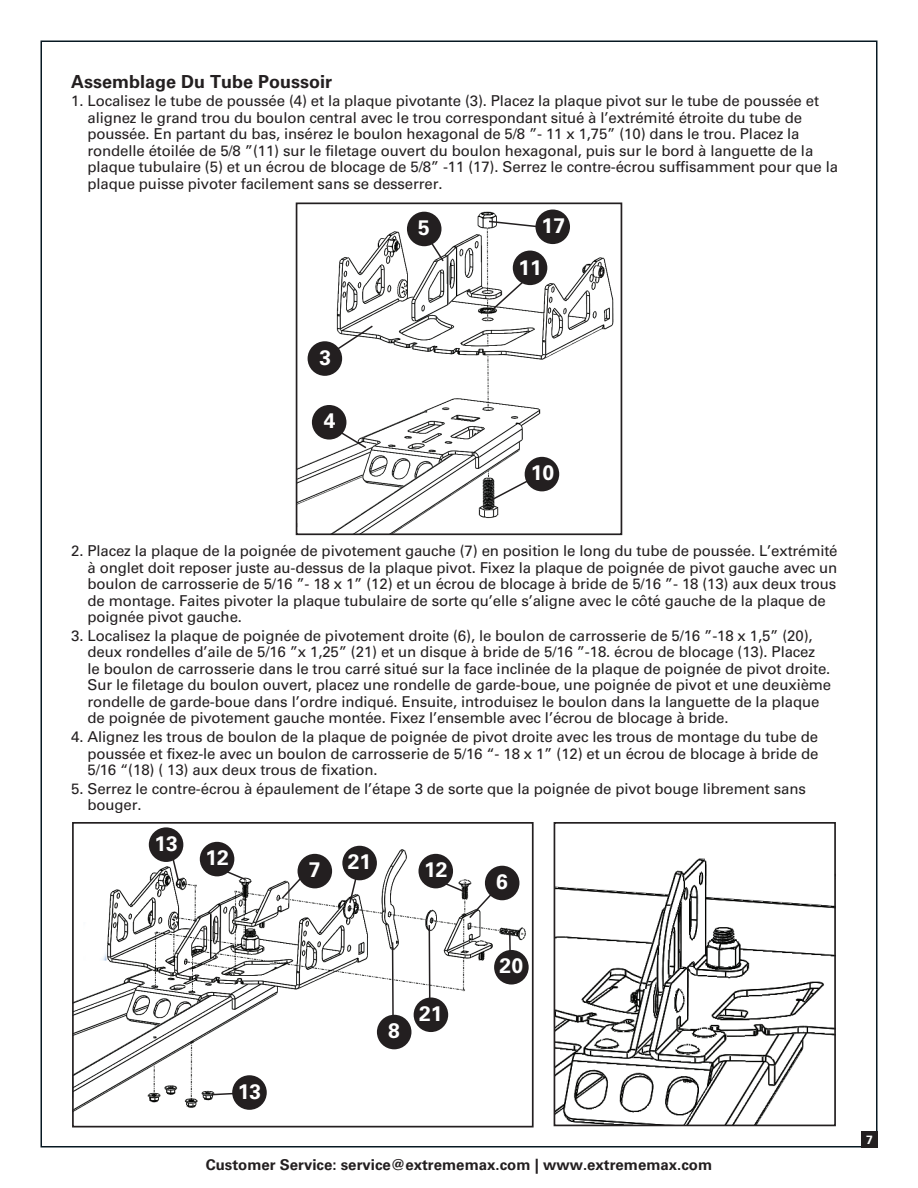
<style>
.page{position:relative;width:918px;height:1188px;background:#fff}
.page>*{position:absolute;margin:0;border:0;box-sizing:border-box;transform-origin:0 0}
.t1{font:700 21px "Univers";color:#fff}
.t2{font:700 18px "Univers";color:#231f20}
.t3{font:15px/16.5px "Univers";letter-spacing:-.01em;color:#231f20}
.t4{font:700 15px "Univers";color:#231f20}
.t5{font:700 12px "Univers";color:#fff}
</style>
<div class="page">
<div style="left:861px;top:1131px;width:17px;height:17px;background:#231f20"></div>
<img style="left:75px;top:830px;width:451px;height:281px">
<div style="left:72px;top:822px;width:462px;height:305px;border:2px solid #231f20"></div>
<img style="left:557px;top:858px;width:276px;height:265px">
<div style="left:554px;top:822px;width:282px;height:304px;border:2px solid #231f20"></div>
<img style="left:299px;top:209px;width:315px;height:323px">
<div style="left:296px;top:202px;width:326px;height:333px;border:2px solid #231f20"></div>
<svg style="left:490px;top:473px;width:51px;height:29px"></svg>
<svg style="left:319px;top:324px;width:55px;height:38px"></svg>
<svg style="left:423px;top:231px;width:22px;height:32px"></svg>
<svg style="left:324px;top:421px;width:44px;height:29px"></svg>
<svg style="left:491px;top:274px;width:40px;height:37px"></svg>
<svg style="left:487px;top:220px;width:49px;height:10px"></svg>
<div style="left:525px;top:457px;width:34px;height:34px;background:#231f20;border-radius:50%"></div>
<div style="left:308px;top:341px;width:34px;height:35px;background:#231f20;border-radius:50%"></div>
<div style="left:312px;top:405px;width:34px;height:35px;background:#231f20;border-radius:50%"></div>
<div style="left:513px;top:251px;width:34px;height:34px;background:#231f20;border-radius:50%"></div>
<div style="left:535px;top:210px;width:35px;height:34px;background:#231f20;border-radius:50%"></div>
<div style="left:407px;top:212px;width:35px;height:34px;background:#231f20;border-radius:50%"></div>
<svg style="left:348px;top:876px;width:14px;height:29px"></svg>
<svg style="left:391px;top:941px;width:4px;height:74px"></svg>
<svg style="left:210px;top:1092px;width:22px;height:4px"></svg>
<svg style="left:170px;top:855px;width:10px;height:27px"></svg>
<svg style="left:428px;top:878px;width:84px;height:139px"></svg>
<svg style="left:216px;top:866px;width:32px;height:16px"></svg>
<svg style="left:280px;top:862px;width:36px;height:38px"></svg>
<div style="left:485px;top:866px;width:34px;height:34px;background:#231f20;border-radius:50%"></div>
<div style="left:494px;top:950px;width:35px;height:35px;background:#231f20;border-radius:50%"></div>
<div style="left:414px;top:997px;width:34px;height:35px;background:#231f20;border-radius:50%"></div>
<div style="left:342px;top:846px;width:35px;height:34px;background:#231f20;border-radius:50%"></div>
<div style="left:377px;top:1015px;width:34px;height:34px;background:#231f20;border-radius:50%"></div>
<div style="left:232px;top:1075px;width:35px;height:35px;background:#231f20;border-radius:50%"></div>
<div style="left:149px;top:827px;width:34px;height:35px;background:#231f20;border-radius:50%"></div>
<div style="left:418px;top:854px;width:35px;height:34px;background:#231f20;border-radius:50%"></div>
<div style="left:200px;top:842px;width:34px;height:34px;background:#231f20;border-radius:50%"></div>
<div style="left:298px;top:854px;width:34px;height:34px;background:#231f20;border-radius:50%"></div>
<p class="t2" style="left:71px;top:71px;width:263px">Assemblage Du Tube Poussoir</p>
<p class="t3" style="left:88px;top:93px;width:752px;text-indent:-16px">1. Localisez le tube de poussée (4) et la plaque pivotante (3). Placez la plaque pivot sur le tube de poussée et alignez le grand trou du boulon central avec le trou correspondant situé à l’extrémité étroite du tube de poussée. En partant du bas, insérez le boulon hexagonal de 5/8 ”- 11 x 1,75” (10) dans le trou. Placez la rondelle étoilée de 5/8 ”(11) sur le filetage ouvert du boulon hexagonal, puis sur le bord à languette de la plaque tubulaire (5) et un écrou de blocage de 5/8” -11 (17). Serrez le contre-écrou suffisamment pour que la plaque puisse pivoter facilement sans se desserrer.</p>
<h1 class="t1" style="left:418px;top:215px;width:13px">5</h1>
<h1 class="t1" style="left:542px;top:213px;width:25px">17</h1>
<h1 class="t1" style="left:518px;top:255px;width:25px">11</h1>
<h1 class="t1" style="left:320px;top:345px;width:13px">3</h1>
<h1 class="t1" style="left:324px;top:409px;width:13px">4</h1>
<h1 class="t1" style="left:531px;top:460px;width:25px">10</h1>
<p class="t3" style="left:88px;top:543px;width:752px;text-indent:-16px">2. Placez la plaque de la poignée de pivotement gauche (7) en position le long du tube de poussée. L’extrémité à onglet doit reposer juste au-dessus de la plaque pivot. Fixez la plaque de poignée de pivot gauche avec un boulon de carrosserie de 5/16 ”- 18 x 1” (12) et un écrou de blocage à bride de 5/16 ”- 18 (13) aux deux trous de montage. Faites pivoter la plaque tubulaire de sorte qu’elle s’aligne avec le côté gauche de la plaque de poignée pivot gauche.</p>
<p class="t3" style="left:88px;top:628px;width:745px;text-indent:-16px">3. Localisez la plaque de poignée de pivotement droite (6), le boulon de carrosserie de 5/16 ”-18 x 1,5” (20), deux rondelles d’aile de 5/16 ”x 1,25” (21) et un disque à bride de 5/16 ”-18. écrou de blocage (13). Placez<br>le boulon de carrosserie dans le trou carré situé sur la face inclinée de la plaque de poignée de pivot droite.<br>Sur le filetage du boulon ouvert, placez une rondelle de garde-boue, une poignée de pivot et une deuxième rondelle de garde-boue dans l’ordre indiqué. Ensuite, introduisez le boulon dans la languette de la plaque de poignée de pivotement gauche montée. Fixez l’ensemble avec l’écrou de blocage à bride.</p>
<p class="t3" style="left:88px;top:729px;width:733px;text-align:justify;text-indent:-16px">4. Alignez les trous de boulon de la plaque de poignée de pivot droite avec les trous de montage du tube de poussée et fixez-le avec un boulon de carrosserie de 5/16 “- 18 x 1” (12) et un écrou de blocage à bride de 5/16 “(18) ( 13) aux deux trous de fixation.</p>
<p class="t3" style="left:88px;top:780px;width:720px;text-indent:-16px">5. Serrez le contre-écrou à épaulement de l’étape 3 de sorte que la poignée de pivot bouge librement sans bouger.</p>
<h1 class="t1" style="left:154px;top:831px;width:25px">13</h1>
<h1 class="t1" style="left:205px;top:845px;width:25px">12</h1>
<h1 class="t1" style="left:309px;top:857px;width:13px">7</h1>
<h1 class="t1" style="left:348px;top:849px;width:25px">21</h1>
<h1 class="t1" style="left:424px;top:857px;width:25px">12</h1>
<h1 class="t1" style="left:238px;top:1079px;width:25px">13</h1>
<h1 class="t1" style="left:388px;top:1018px;width:13px">8</h1>
<h1 class="t1" style="left:419px;top:1001px;width:25px">21</h1>
<h1 class="t1" style="left:496px;top:869px;width:13px">6</h1>
<h1 class="t1" style="left:500px;top:954px;width:25px">20</h1>
<p class="t4" style="left:206px;top:1156px;width:508px">Customer Service: service@extrememax.com | www.extrememax.com</p>
<p class="t5" style="left:866px;top:1133px;width:8px">7</p>
</div>
